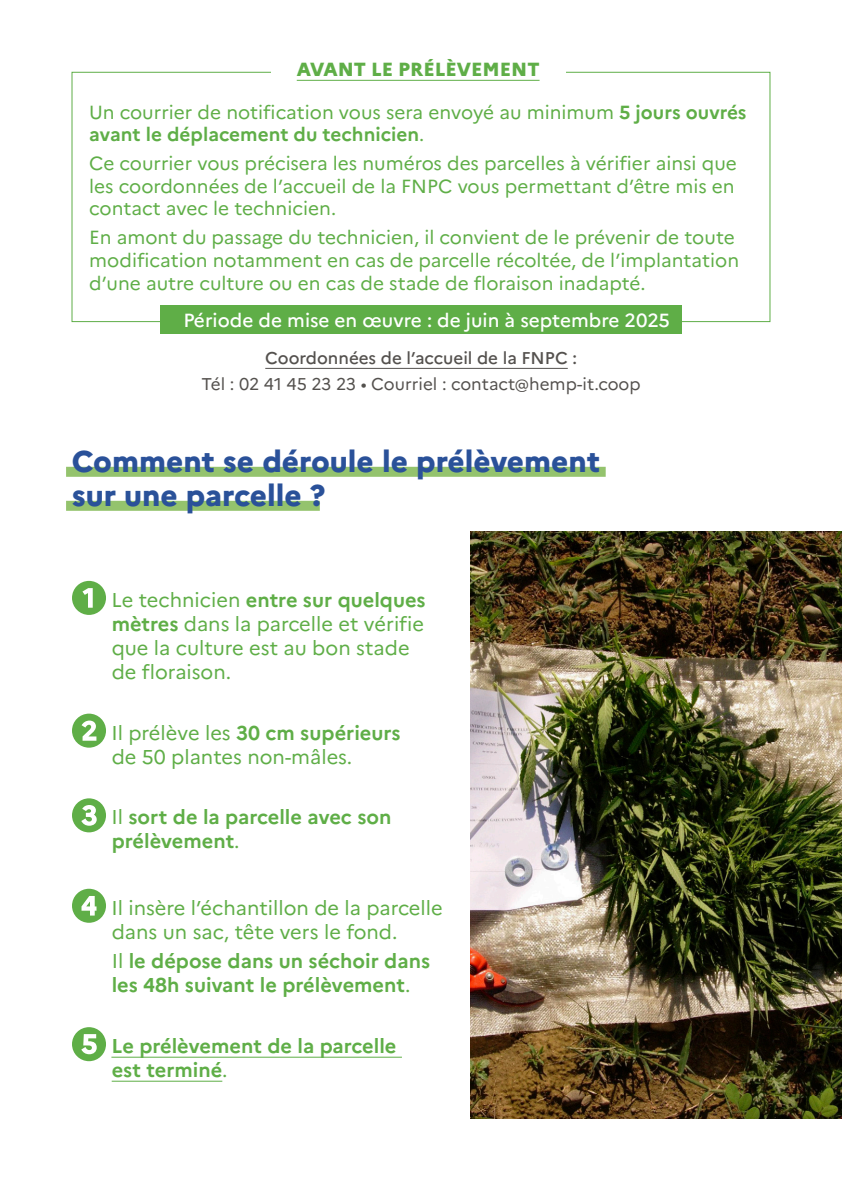
<style>
.page{position:relative;width:842px;height:1191px;background:#fff}
.page>*{position:absolute;margin:0;border:0;box-sizing:border-box;transform-origin:0 0}
.t1{font:800 30px/34px "Marianne";color:#2a5199}
.t2{font:20px/24px "Marianne";color:#5fae47}
.t3{font:700 20px/24px "Marianne";color:#5fae47}
.t4{font:19px/22.8px "Marianne";color:#5fae47}
.t5{font:500 19px "Marianne";color:#fff}
.t6{font:800 19px "Marianne";color:#5fae47}
.t7{font:17px "Marianne";color:#54514e}
.t8{font:500 17px "Marianne";color:#54514e}
.s1{font-weight:700}
.s2{font-weight:400}
</style>
<div class="page">
<div style="left:66px;top:467px;width:540px;height:10px;background:#94c36d"></div>
<div style="left:66px;top:501px;width:254px;height:10px;background:#94c36d"></div>
<img style="left:471px;top:531px;width:371px;height:587px">
<hr style="left:297px;top:80px;width:242px;height:1px;background:#5fae47">
<div style="left:160px;top:306px;width:522px;height:28px;background:#5fae47"></div>
<hr style="left:111px;top:1056px;width:291px;height:1px;background:#5fae47">
<hr style="left:112px;top:1080px;width:110px;height:1px;background:#5fae47">
<div style="left:72px;top:581px;width:34px;height:34px;background:#5fae47;border-radius:50%"></div>
<svg style="left:82px;top:588px;width:11px;height:19px"></svg>
<div style="left:72px;top:713px;width:34px;height:34px;background:#5fae47;border-radius:50%"></div>
<svg style="left:82px;top:720px;width:14px;height:20px"></svg>
<div style="left:72px;top:798px;width:34px;height:34px;background:#5fae47;border-radius:50%"></div>
<svg style="left:81px;top:805px;width:16px;height:20px"></svg>
<div style="left:72px;top:888px;width:34px;height:34px;background:#5fae47;border-radius:50%"></div>
<svg style="left:82px;top:896px;width:15px;height:19px"></svg>
<div style="left:72px;top:1027px;width:34px;height:34px;background:#5fae47;border-radius:50%"></div>
<svg style="left:81px;top:1034px;width:16px;height:20px"></svg>
<hr style="left:265px;top:368px;width:303px;height:1px;background:#54514e">
<p class="t6" style="left:297px;top:58px;width:244px">AVANT LE PRÉLÈVEMENT</p>
<p class="t4" style="left:89px;top:100px;width:659px">Un courrier de notification vous sera envoyé au minimum <span class="s1">5 jours ouvrés avant le déplacement du technicien</span>.</p>
<p class="t4" style="left:89px;top:152px;width:649px;text-align:justify">Ce courrier vous précisera les numéros des parcelles à vérifier ainsi que les coordonnées de l’accueil de la FNPC vous permettant d’être mis en contact avec le technicien.</p>
<p class="t4" style="left:89px;top:226px;width:651px">En amont du passage du technicien, il convient de le prévenir de toute modification notamment en cas de parcelle récoltée, de l’implantation d’une autre culture ou en cas de stade de floraison inadapté.</p>
<p class="t5" style="left:183px;top:309px;width:488px">Période de mise en œuvre : de juin à septembre 2025</p>
<p class="t8" style="left:265px;top:348px;width:313px">Coordonnées de l’accueil de la FNPC :</p>
<p class="t7" style="left:201px;top:374px;width:441px">Tél : 02 41 45 23 23 • Courriel : contact@hemp-it.coop</p>
<h1 class="t1" style="left:72px;top:445px;width:530px">Comment se déroule le prélèvement sur une parcelle ?</h1>
<p class="t2" style="left:111px;top:588px;width:316px">Le technicien <span class="s1">entre sur quelques mètres</span> dans la parcelle et vérifie que la culture est au bon stade de floraison.</p>
<p class="t2" style="left:111px;top:720px;width:291px">Il prélève les <span class="s1">30 cm supérieurs </span>de 50 plantes non-mâles.</p>
<p class="t3" style="left:111px;top:805px;width:281px"><span class="s2">Il</span> sort de la parcelle avec son prélèvement<span class="s2">.</span></p>
<p class="t2" style="left:111px;top:895px;width:333px">Il insère l’échantillon de la parcelle dans un sac, tête vers le fond.</p>
<p class="t3" style="left:112px;top:949px;width:320px"><span class="s2">Il</span> le dépose dans un séchoir dans les 48h suivant le prélèvement<span class="s2">.</span></p>
<p class="t3" style="left:111px;top:1034px;width:287px">Le prélèvement de la parcelle est terminé<span class="s2">.</span></p>
</div>
